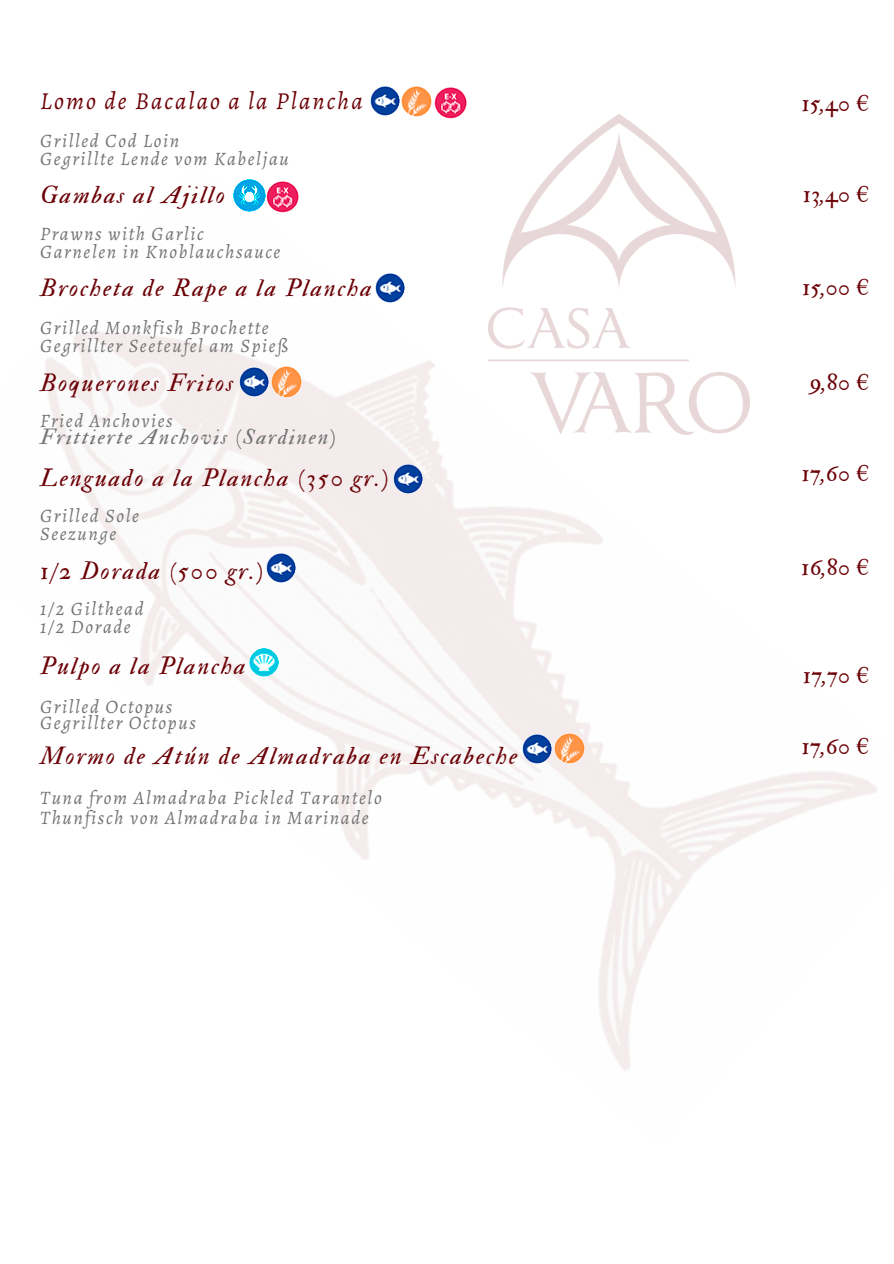
<style>
.page{position:relative;width:894px;height:1264px;background:#fff}
.page>*{position:absolute;margin:0;border:0;box-sizing:border-box;transform-origin:0 0}
.t1{font:24.45px "IM FELL Double Pica Italic";letter-spacing:.085em;color:#6c0207}
.t2{font:italic 24.45px "Alegreya";letter-spacing:.085em;color:#6c0207}
.t3{font:23.7px "IM FELL Double Pica Italic";color:#6c0207}
.t4{font:21.6px "IM FELL Double Pica Italic";letter-spacing:.085em;color:#737373}
.t5{font:italic 19.05px/17.5px "Alegreya";letter-spacing:.085em;color:#737373}
</style>
<div class="page">
<img style="left:45px;top:179px;width:832px;height:891px">
<img style="left:488px;top:114px;width:261px;height:320px">
<img style="left:375px;top:274px;width:29px;height:29px">
<img style="left:401px;top:86px;width:31px;height:31px">
<img style="left:234px;top:180px;width:31px;height:31px">
<img style="left:266px;top:181px;width:32px;height:32px">
<img style="left:370px;top:86px;width:29px;height:29px">
<img style="left:434px;top:87px;width:32px;height:32px">
<img style="left:239px;top:367px;width:29px;height:30px">
<img style="left:271px;top:367px;width:31px;height:30px">
<img style="left:393px;top:464px;width:29px;height:30px">
<img style="left:266px;top:553px;width:30px;height:30px">
<img style="left:250px;top:648px;width:28px;height:28px">
<img style="left:522px;top:734px;width:29px;height:29px">
<img style="left:554px;top:733px;width:30px;height:30px">
<p class="t2" style="left:40px;top:84px;width:324px">Lomo de Bacalao a la Plancha</p>
<p class="t5" style="left:40px;top:132px;width:250px">Grilled Cod Loin<br>Gegrillte Lende vom Kabeljau</p>
<p class="t1" style="left:40px;top:180px;width:186px">Gambas al Ajillo</p>
<p class="t5" style="left:40px;top:225px;width:242px">Prawns with Garlic<br>Garnelen in Knoblauchsauce</p>
<p class="t1" style="left:40px;top:273px;width:333px">Brocheta de Rape a la Plancha</p>
<p class="t5" style="left:40px;top:318px;width:249px;line-height:18.5px">Grilled Monkfish Brochette<br>Gegrillter Seeteufel am Spieß</p>
<p class="t1" style="left:40px;top:368px;width:194px">Boquerones Fritos</p>
<p class="t5" style="left:40px;top:412px;width:134px">Fried Anchovies</p>
<p class="t4" style="left:40px;top:424px;width:297px">Frittierte Anchovis (Sardinen)</p>
<p class="t1" style="left:40px;top:462px;width:349px">Lenguado a la Plancha (350 gr.)</p>
<p class="t5" style="left:40px;top:507px;width:101px">Grilled Sole<br>Seezunge</p>
<p class="t1" style="left:40px;top:555px;width:224px">1/2 Dorada (500 gr.)</p>
<p class="t5" style="left:40px;top:600px;width:105px">1/2 Gilthead<br>1/2 Dorade</p>
<p class="t1" style="left:40px;top:651px;width:207px">Pulpo a la Plancha</p>
<p class="t5" style="left:40px;top:698px;width:157px;line-height:15.8px">Grilled Octopus<br>Gegrillter Octopus</p>
<p class="t1" style="left:40px;top:740px;width:478px">Mormo de Atún de Almadraba en Escabeche</p>
<p class="t5" style="left:40px;top:787px;width:343px;line-height:20.1px">Tuna from Almadraba Pickled Tarantelo<br>Thunfisch von Almadraba in Marinade</p>
<p class="t3" style="left:801px;top:89px;width:70px">15,40 €</p>
<p class="t3" style="left:802px;top:180px;width:69px">13,40 €</p>
<p class="t3" style="left:802px;top:273px;width:69px">15,00 €</p>
<p class="t3" style="left:809px;top:367px;width:62px">9,80 €</p>
<p class="t3" style="left:801px;top:458px;width:70px">17,60 €</p>
<p class="t3" style="left:800px;top:553px;width:70px">16,80 €</p>
<p class="t3" style="left:802px;top:661px;width:69px">17,70 €</p>
<p class="t3" style="left:801px;top:731px;width:70px">17,60 €</p>
</div>
